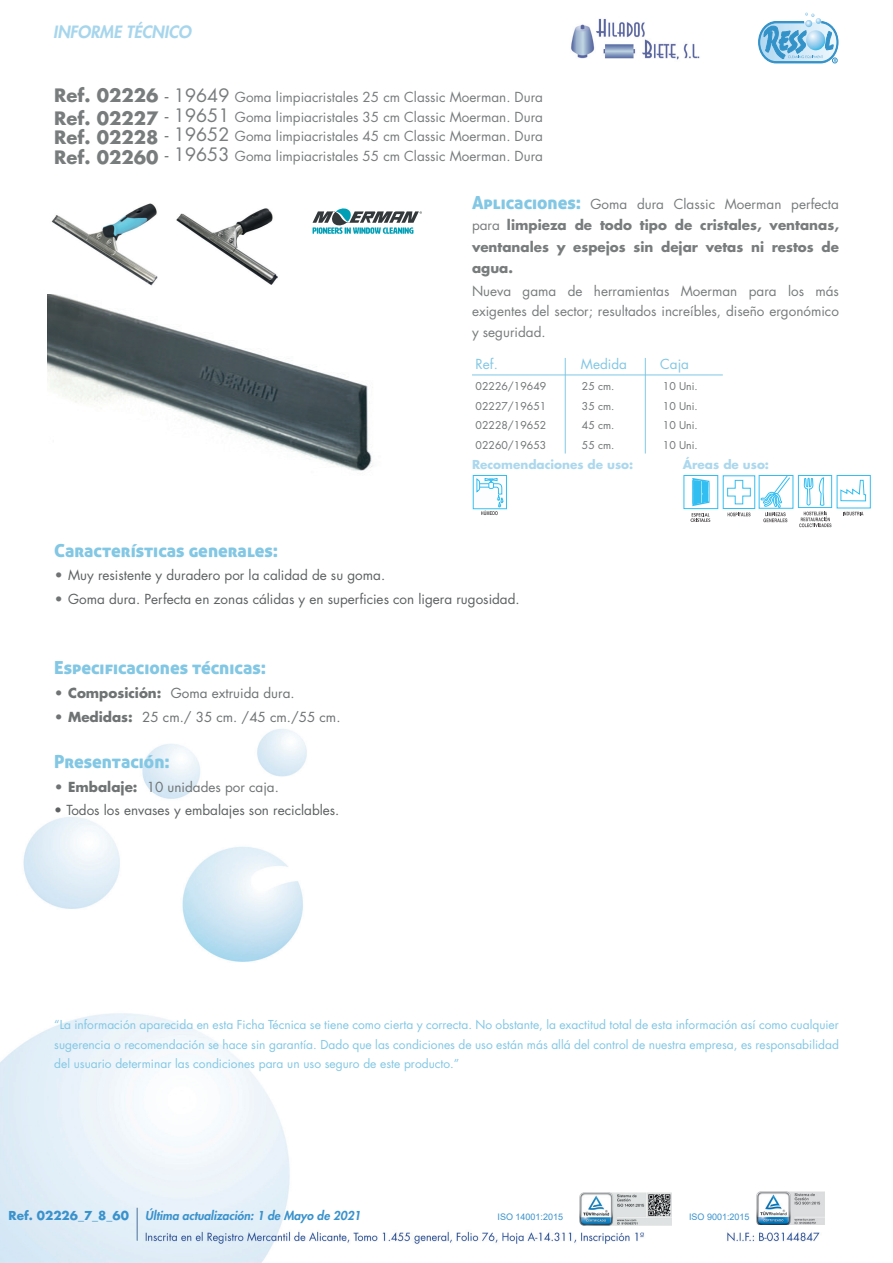
<style>
.page{position:relative;width:893px;height:1263px;background:#fff}
.page>*{position:absolute;margin:0;border:0;box-sizing:border-box;transform-origin:0 0}
.t1{font:18px "Aller Display";color:#82c7e4}
.t2{font:italic 800 16.5px "Futura Std";color:#a7d6ec}
.t3{font:13.5px/19.5px "Futura Std";color:#787c7d;text-align:justify}
.t4{font:13.5px "Futura Std";color:#5d6162}
.t5{font:700 13.5px/21px "Futura Std";color:#787c7d;text-align:justify}
.t6{font:13.5px "Futura Std";color:#6f7374}
.t7{font:13.5px "Futura Std";color:#82c7e4}
.t8{font:12px/19.5px "Futura Std";color:#82c7e4;text-align:justify}
.t9{font:italic 800 12px "Futura Std";color:#3a92cc}
.t10{font:700 12px "Futura Std";color:#acd8ed}
.t11{font:700 12px "Futura Std";color:#3a92cc}
.t12{font:10.5px "Futura Std";color:#6f7374}
.t13{font:9px "Arial";color:#3a92cc}
.s1{font-weight:700;font-size:18px}
.s2{font-size:18px}
.s3{font-family:"Aller Display";font-weight:400;font-size:18px;color:#82c7e4}
.s4{font-weight:400}
.s5{font-weight:700;color:#6f7374}
.s6{font-weight:700}
</style>
<div class="page">
<img style="left:0;top:485px;width:831px;height:778px">
<hr style="left:137px;top:1208px;width:1px;height:32px;background:#4b6f97">
<svg style="left:758px;top:12px;width:81px;height:52px"></svg>
<img style="left:571px;top:18px;width:129px;height:42px">
<img style="left:757px;top:1191px;width:68px;height:33px">
<img style="left:579px;top:1192px;width:93px;height:33px">
<hr style="left:565px;top:358px;width:1px;height:95px;background:#82c7e4">
<hr style="left:472px;top:375px;width:251px;height:1px;background:#82c7e4">
<svg style="left:798px;top:475px;width:1px;height:33px"></svg>
<svg style="left:728px;top:512px;width:22px;height:4px"></svg>
<div style="left:723px;top:475px;width:32px;height:34px;background:#fff"></div>
<svg style="left:727px;top:480px;width:24px;height:25px"></svg>
<svg style="left:759px;top:475px;width:34px;height:34px"></svg>
<svg style="left:760px;top:475px;width:31px;height:47px"></svg>
<svg style="left:799px;top:475px;width:72px;height:52px"></svg>
<hr style="left:645px;top:358px;width:1px;height:95px;background:#82c7e4">
<div style="left:684px;top:475px;width:34px;height:34px;background:#fff;border:1px solid #00aeef"></div>
<svg style="left:690px;top:478px;width:26px;height:44px"></svg>
<div style="left:473px;top:475px;width:34px;height:34px;background:#fbfdfe;border:1px solid #00aeef"></div>
<svg style="left:476px;top:478px;width:27px;height:37px"></svg>
<img style="left:48px;top:294px;width:325px;height:177px">
<img style="left:51px;top:203px;width:227px;height:83px">
<svg style="left:313px;top:208px;width:109px;height:26px"></svg>
<p class="t2" style="left:53px;top:22px;width:140px">INFORME TÉCNICO</p>
<p class="t3" style="left:54px;top:87px;width:490px"><span class="s1">Ref. 02226</span> <span class="s2">- 19649</span> Goma limpiacristales 25 cm Classic Moerman. Dura <span class="s1">Ref. 02227</span> <span class="s2">- 19651</span> Goma limpiacristales 35 cm Classic Moerman. Dura <span class="s1">Ref. 02228</span> <span class="s2">- 19652</span> Goma limpiacristales 45 cm Classic Moerman. Dura <span class="s1">Ref. 02260</span> <span class="s2">- 19653</span> Goma limpiacristales 55 cm Classic Moerman. Dura</p>
<p class="t5" style="left:472px;top:194px;width:368px"><span class="s3">Aplicaciones:</span> <span class="s4">Goma dura Classic Moerman perfecta para</span> limpieza de todo tipo de cristales, ventanas, ventanales y espejos sin dejar vetas ni restos de agua.</p>
<p class="t3" style="left:472px;top:282px;width:368px">Nueva gama de herramientas Moerman para los más exigentes del sector; resultados increíbles, diseño ergonómico</p>
<p class="t3" style="left:472px;top:322px;width:75px">y seguridad.</p>
<p class="t7" style="left:476px;top:355px;width:24px">Ref.</p>
<p class="t7" style="left:581px;top:355px;width:48px">Medida</p>
<p class="t7" style="left:660px;top:355px;width:30px">Caja</p>
<p class="t12" style="left:476px;top:379px;width:72px">02226/19649</p>
<p class="t12" style="left:582px;top:379px;width:34px">25 cm.</p>
<p class="t12" style="left:663px;top:379px;width:36px">10 Uni.</p>
<p class="t12" style="left:476px;top:399px;width:72px">02227/19651</p>
<p class="t12" style="left:582px;top:399px;width:34px">35 cm.</p>
<p class="t12" style="left:663px;top:399px;width:36px">10 Uni.</p>
<p class="t12" style="left:476px;top:418px;width:72px">02228/19652</p>
<p class="t12" style="left:582px;top:418px;width:34px">45 cm.</p>
<p class="t12" style="left:663px;top:418px;width:36px">10 Uni.</p>
<p class="t12" style="left:476px;top:438px;width:72px">02260/19653</p>
<p class="t12" style="left:582px;top:438px;width:34px">55 cm.</p>
<p class="t12" style="left:663px;top:438px;width:36px">10 Uni.</p>
<p class="t10" style="left:472px;top:457px;width:163px">Recomendaciones de uso:</p>
<p class="t10" style="left:683px;top:457px;width:88px">Áreas de uso:</p>
<h1 class="t1" style="left:54px;top:539px;width:225px">Características generales:</h1>
<p class="t4" style="left:54px;top:567px;width:332px"><span class="s5">•</span> Muy resistente y duradero por la calidad de su goma.</p>
<p class="t4" style="left:54px;top:590px;width:467px"><span class="s5">•</span> Goma dura. Perfecta en zonas cálidas y en superficies con ligera rugosidad.</p>
<h1 class="t1" style="left:54px;top:656px;width:213px">Especificaciones técnicas:</h1>
<p class="t6" style="left:54px;top:684px;width:242px"><span class="s6">• Composición:</span> Goma extruida dura.</p>
<p class="t6" style="left:54px;top:708px;width:288px"><span class="s6">• Medidas:</span> 25 cm./ 35 cm. /45 cm./55 cm.</p>
<h1 class="t1" style="left:54px;top:750px;width:117px">Presentación:</h1>
<p class="t6" style="left:54px;top:778px;width:226px"><span class="s6">• Embalaje:</span> 10 unidades por caja.</p>
<p class="t4" style="left:54px;top:802px;width:287px">• Todos los envases y embalajes son reciclables.</p>
<p class="t8" style="left:54px;top:1015px;width:786px">“La información aparecida en esta Ficha Técnica se tiene como cierta y correcta. No obstante, la exactitud total de esta información así como cualquier sugerencia o recomendación se hace sin garantía. Dado que las condiciones de uso están más allá del control de nuestra empresa, es responsabilidad del usuario determinar las condiciones para un uso seguro de este producto.”</p>
<p class="t11" style="left:9px;top:1207px;width:122px">Ref. 02226_7_8_60</p>
<p class="t9" style="left:145px;top:1208px;width:217px">Última actualización: 1 de Mayo de 2021</p>
<p class="t13" style="left:498px;top:1211px;width:67px">ISO 14001:2015</p>
<p class="t13" style="left:689px;top:1211px;width:62px">ISO 9001:2015</p>
</div>
